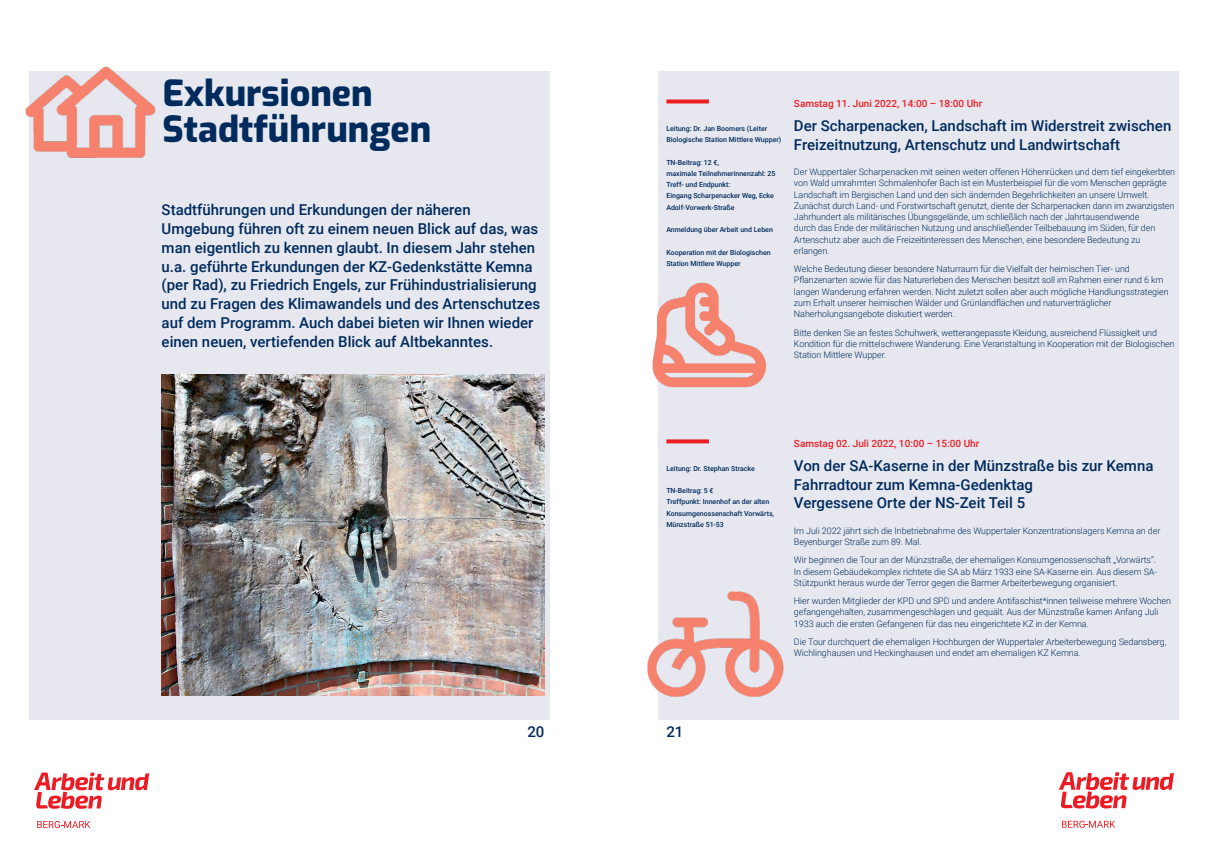
<style>
.page{position:relative;width:1208px;height:859px;background:#fff}
.page>*{position:absolute;margin:0;border:0;box-sizing:border-box;transform-origin:0 0}
.t1{font:800 36px/36px "Exo";color:#002b5c}
.t2{font:500 15px/18.8px "Roboto";color:#002b5c}
.t3{font:500 10px "Roboto";color:#ed1d24}
.t4{font:300 9px/11.2px "Roboto";letter-spacing:-.01em;color:#002b5c}
.t5{font:500 7px/11.2px "Roboto";color:#002b5c}
</style>
<div class="page">
<svg style="left:1058px;top:772px;width:116px;height:36px"></svg>
<svg style="left:1062px;top:821px;width:53px;height:7px"></svg>
<div style="left:658px;top:71px;width:520px;height:649px;background:#e7e8ef"></div>
<div style="left:29px;top:71px;width:520px;height:649px;background:#e7e8ef"></div>
<svg style="left:34px;top:772px;width:115px;height:37px"></svg>
<svg style="left:37px;top:821px;width:53px;height:7px"></svg>
<img style="left:25px;top:66px;width:131px;height:92px">
<svg style="left:666px;top:99px;width:43px;height:4px"></svg>
<img style="left:652px;top:282px;width:114px;height:106px">
<svg style="left:666px;top:439px;width:43px;height:4px"></svg>
<img style="left:647px;top:591px;width:137px;height:106px">
<img style="left:162px;top:374px;width:382px;height:322px">
<h1 class="t1" style="left:163px;top:74px;width:270px">Exkursionen<br>Stadtführungen</h1>
<p class="t2" style="left:162px;top:200px;width:380px">Stadtführungen und Erkundungen der näheren Umgebung führen oft zu einem neuen Blick auf das, was man eigentlich zu kennen glaubt. In diesem Jahr stehen u.a. geführte Erkundungen der KZ-Gedenkstätte Kemna (per Rad), zu Friedrich Engels, zur Frühindustrialisierung und zu Fragen des Klimawandels und des Artenschutzes auf dem Programm. Auch dabei bieten wir Ihnen wieder einen neuen, vertiefenden Blick auf Altbekanntes.</p>
<p class="t5" style="left:666px;top:122px;width:117px">Leitung: Dr. Jan Boomers (Leiter<br>Biologische Station Mittlere Wupper)</p>
<p class="t5" style="left:666px;top:156px;width:111px">TN-Beitrag: 12 €,<br>maximale Teilnehmerinnenzahl: 25<br>Treff- und Endpunkt:<br>Eingang Scharpenacker Weg, Ecke<br>Adolf-Vorwerk-Straße</p>
<p class="t5" style="left:666px;top:224px;width:108px">Anmeldung über Arbeit und Leben</p>
<p class="t5" style="left:666px;top:246px;width:106px">Kooperation mit der Biologischen<br>Station Mittlere Wupper</p>
<p class="t3" style="left:794px;top:96px;width:190px">Samstag 11. Juni 2022, 14:00 – 18:00 Uhr</p>
<h2 class="t2" style="left:794px;top:116px;width:379px">Der Scharpenacken, Landschaft im Widerstreit zwischen<br>Freizeitnutzung, Artenschutz und Landwirtschaft</h2>
<p class="t4" style="left:794px;top:166px;width:383px">Der Wuppertaler Scharpenacken mit seinen weiten offenen Höhenrücken und dem tief eingekerbten von Wald umrahmten Schmalenhofer Bach ist ein Musterbeispiel für die vom Menschen geprägte Landschaft im Bergischen Land und den sich ändernden Begehrlichkeiten an unsere Umwelt.<br>Zunächst durch Land- und Forstwirtschaft genutzt, diente der Scharpenacken dann im zwanzigsten Jahrhundert als militärisches Übungsgelände, um schließlich nach der Jahrtausendwende<br>durch das Ende der militärischen Nutzung und anschließender Teilbebauung im Süden, für den Artenschutz aber auch die Freizeitinteressen des Menschen, eine besondere Bedeutung zu erlangen.</p>
<p class="t4" style="left:794px;top:263px;width:376px">Welche Bedeutung dieser besondere Naturraum für die Vielfalt der heimischen Tier- und Pflanzenarten sowie für das Naturerleben des Menschen besitzt soll im Rahmen einer rund 6 km langen Wanderung erfahren werden. Nicht zuletzt sollen aber auch mögliche Handlungsstrategien zum Erhalt unserer heimischen Wälder und Grünlandflächen und naturverträglicher Naherholungsangebote diskutiert werden.</p>
<p class="t4" style="left:794px;top:326px;width:382px">Bitte denken Sie an festes Schuhwerk, wetterangepasste Kleidung, ausreichend Flüssigkeit und<br>Kondition für die mittelschwere Wanderung. Eine Veranstaltung in Kooperation mit der Biologischen<br>Station Mittlere Wupper.</p>
<p class="t5" style="left:666px;top:462px;width:90px">Leitung: Dr. Stephan Stracke</p>
<p class="t5" style="left:666px;top:485px;width:109px">TN-Beitrag: 5 €<br>Treffpunkt: Innenhof an der alten<br>Konsumgenossenschaft Vorwärts,<br>Münzstraße 51-53</p>
<p class="t3" style="left:794px;top:436px;width:187px">Samstag 02. Juli 2022, 10:00 – 15:00 Uhr</p>
<h2 class="t2" style="left:794px;top:456px;width:361px">Von der SA-Kaserne in der Münzstraße bis zur Kemna<br>Fahrradtour zum Kemna-Gedenktag<br>Vergessene Orte der NS-Zeit Teil 5</h2>
<p class="t4" style="left:794px;top:525px;width:368px">Im Juli 2022 jährt sich die Inbetriebnahme des Wuppertaler Konzentrationslagers Kemna an der<br>Beyenburger Straße zum 89. Mal.</p>
<p class="t4" style="left:794px;top:554px;width:364px">Wir beginnen die Tour an der Münzstraße, der ehemaligen Konsumgenossenschaft „Vorwärts“.<br>In diesem Gebäudekomplex richtete die SA ab März 1933 eine SA-Kaserne ein. Aus diesem SA-<br>Stützpunkt heraus wurde der Terror gegen die Barmer Arbeiterbewegung organisiert.</p>
<p class="t4" style="left:794px;top:595px;width:378px">Hier wurden Mitglieder der KPD und SPD und andere Antifaschist*innen teilweise mehrere Wochen gefangengehalten, zusammengeschlagen und gequält. Aus der Münzstraße kamen Anfang Juli<br>1933 auch die ersten Gefangenen für das neu eingerichtete KZ in der Kemna.</p>
<p class="t4" style="left:794px;top:636px;width:374px">Die Tour durchquert die ehemaligen Hochburgen der Wuppertaler Arbeiterbewegung Sedansberg,<br>Wichlinghausen und Heckinghausen und endet am ehemaligen KZ Kemna.</p>
<h2 class="t2" style="left:527px;top:722px;width:19px">20</h2>
<h2 class="t2" style="left:666px;top:722px;width:19px">21</h2>
</div>
